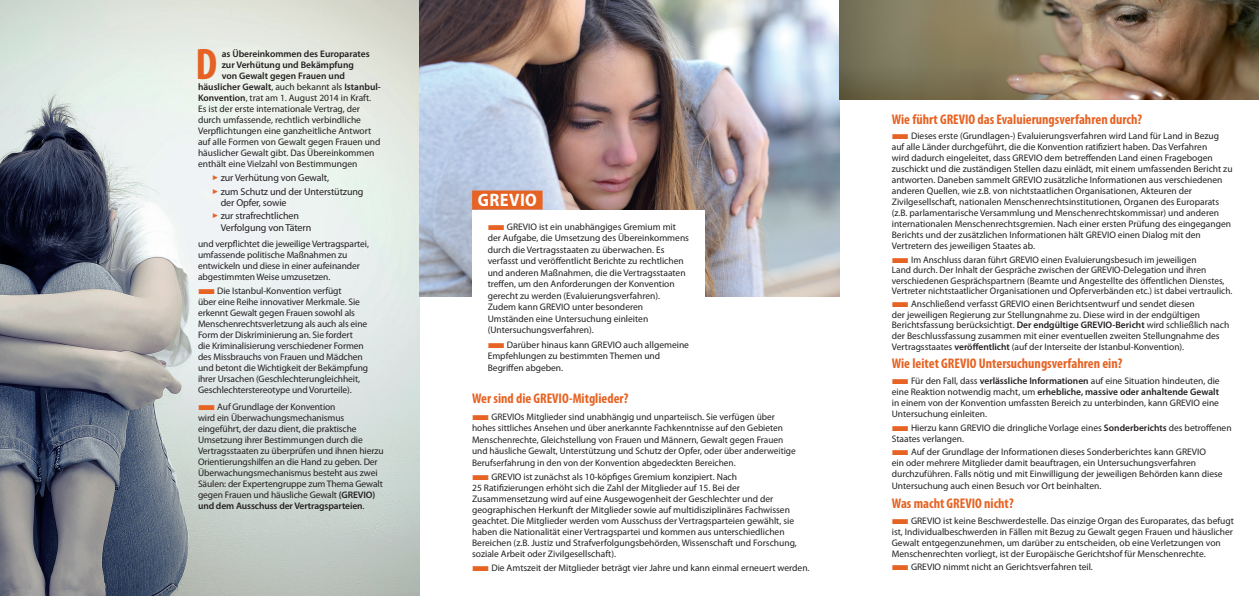
<style>
.page{position:relative;width:1259px;height:596px;background:#fff}
.page>*{position:absolute;margin:0;border:0;box-sizing:border-box;transform-origin:0 0}
.t1{font:700 condensed 44.4px "Myriad Pro";color:#e66124}
.t2{font:700 semi-condensed 18px "Myriad Pro";letter-spacing:.02em;color:#fff}
.t3{font:700 condensed 14px "Myriad Pro";color:#e66324}
.t4{font:10px/11px "Myriad Pro";letter-spacing:-.01em;color:#231f20}
.t5{font:9.5px/11px "Myriad Pro";color:#231f20}
.t6{font:600 9.5px "Myriad Pro";color:#231f20}
.s1{font-weight:400}
.s2{font-weight:600}
.s3{color:#e66324}
</style>
<div class="page">
<img style="left:0;top:0;width:420px;height:595px">
<img style="left:420px;top:0;width:419px;height:296px">
<div style="left:472px;top:210px;width:232px;height:131px;background:#fff"></div>
<div style="left:472px;top:190px;width:70px;height:19px;background:#e66324"></div>
<img style="left:839px;top:0;width:420px;height:99px">
<h1 class="t1" style="left:195px;top:36px;width:23px">D</h1>
<p class="t6" style="left:222px;top:47px;width:149px">as Übereinkommen des Europarates</p>
<p class="t6" style="left:222px;top:58px;width:134px">zur Verhütung und Bekämpfung</p>
<p class="t6" style="left:222px;top:69px;width:125px">von Gewalt gegen Frauen und</p>
<p class="t6" style="left:198px;top:81px;width:184px">häuslicher Gewalt<span class="s1">, auch bekannt als</span> Istanbul-</p>
<p class="t5" style="left:198px;top:92px;width:175px"><span class="s2">Konvention</span>, trat am 1. August 2014 in Kraft.</p>
<p class="t5" style="left:198px;top:103px;width:163px">Es ist der erste internationale Vertrag, der</p>
<p class="t5" style="left:198px;top:114px;width:165px">durch umfassende, rechtlich verbindliche</p>
<p class="t5" style="left:198px;top:125px;width:175px">Verpflichtungen eine ganzheitliche Antwort</p>
<p class="t5" style="left:198px;top:136px;width:184px">auf alle Formen von Gewalt gegen Frauen und</p>
<p class="t5" style="left:198px;top:147px;width:178px">häuslicher Gewalt gibt. Das Übereinkommen</p>
<p class="t5" style="left:198px;top:158px;width:161px">enthält eine Vielzahl von Bestimmungen</p>
<p class="t4" style="left:212px;top:172px;width:118px"><span class="s3">✓</span> zur Verhütung von Gewalt,</p>
<p class="t4" style="left:221px;top:185px;width:144px;text-indent:-8px"><span class="s3">✓</span> zum Schutz und der Unterstützung der Opfer, sowie</p>
<p class="t4" style="left:221px;top:210px;width:92px;text-indent:-8px"><span class="s3">✓</span> zur strafrechtlichen<br>Verfolgung von Tätern</p>
<p class="t5" style="left:198px;top:238px;width:172px">und verpflichtet die jeweilige Vertragspartei, umfassende politische Maßnahmen zu entwickeln und diese in einer aufeinander abgestimmten Weise umzusetzen.</p>
<p class="t5" style="left:198px;top:285px;width:172px"><span class="s3">■</span>Die Istanbul-Konvention verfügt<br>über eine Reihe innovativer Merkmale. Sie erkennt Gewalt gegen Frauen sowohl als Menschenrechtsverletzung als auch als eine Form der Diskriminierung an. Sie fordert<br>die Kriminalisierung verschiedener Formen des Missbrauchs von Frauen und Mädchen und betont die Wichtigkeit der Bekämpfung ihrer Ursachen (Geschlechterungleichheit, Geschlechterstereotype und Vorurteile).</p>
<p class="t5" style="left:198px;top:401px;width:187px"><span class="s3">■</span>Auf Grundlage der Konvention<br>wird ein Überwachungsmechanismus eingeführt, der dazu dient, die praktische Umsetzung ihrer Bestimmungen durch die Vertragsstaaten zu überprüfen und ihnen hierzu Orientierungshilfen an die Hand zu geben. Der Überwachungsmechanismus besteht aus zwei Säulen: der Expertengruppe zum Thema Gewalt gegen Frauen und häusliche Gewalt <span class="s2">(GREVIO) und dem Ausschuss der Vertragsparteien</span>.</p>
<h2 class="t2" style="left:478px;top:188px;width:60px">GREVIO</h2>
<p class="t5" style="left:488px;top:220px;width:203px;line-height:11.5px"><span class="s3">■</span>GREVIO ist ein unabhängiges Gremium mit der Aufgabe, die Umsetzung des Übereinkommens durch die Vertragsstaaten zu überwachen. Es verfasst und veröffentlicht Berichte zu rechtlichen und anderen Maßnahmen, die die Vertragsstaaten treffen, um den Anforderungen der Konvention gerecht zu werden (Evaluierungsverfahren).<br>Zudem kann GREVIO unter besonderen Umständen eine Untersuchung einleiten (Untersuchungsverfahren).</p>
<p class="t5" style="left:488px;top:338px;width:203px;line-height:11.5px"><span class="s3">■</span>Darüber hinaus kann GREVIO auch allgemeine<br>Empfehlungen zu bestimmten Themen und<br>Begriffen abgeben.</p>
<h3 class="t3" style="left:472px;top:389px;width:158px">Wer sind die GREVIO-Mitglieder?</h3>
<p class="t5" style="left:472px;top:410px;width:325px;line-height:11.5px"><span class="s3">■</span>GREVIOs Mitglieder sind unabhängig und unparteiisch. Sie verfügen über hohes sittliches Ansehen und über anerkannte Fachkenntnisse auf den Gebieten Menschenrechte, Gleichstellung von Frauen und Männern, Gewalt gegen Frauen und häusliche Gewalt, Unterstützung und Schutz der Opfer, oder über anderweitige Berufserfahrung in den von der Konvention abgedeckten Bereichen.</p>
<p class="t5" style="left:472px;top:470px;width:326px"><span class="s3">■</span>GREVIO ist zunächst als 10-köpfiges Gremium konzipiert. Nach<br>25 Ratifizierungen erhöht sich die Zahl der Mitglieder auf 15. Bei der Zusammensetzung wird auf eine Ausgewogenheit der Geschlechter und der geographischen Herkunft der Mitglieder sowie auf multidisziplinäres Fachwissen geachtet. Die Mitglieder werden vom Ausschuss der Vertragsparteien gewählt, sie haben die Nationalität einer Vertragspartei und kommen aus unterschiedlichen Bereichen (z.B. Justiz und Strafverfolgungsbehörden, Wissenschaft und Forschung, soziale Arbeit oder Zivilgesellschaft).</p>
<p class="t5" style="left:472px;top:561px;width:339px"><span class="s3">■</span>Die Amtszeit der Mitglieder beträgt vier Jahre und kann einmal erneuert werden.</p>
<h3 class="t3" style="left:891px;top:110px;width:252px">Wie führt GREVIO das Evaluierungsverfahren durch?</h3>
<p class="t5" style="left:891px;top:130px;width:342px"><span class="s3">■</span>Dieses erste (Grundlagen-) Evaluierungsverfahren wird Land für Land in Bezug auf alle Länder durchgeführt, die die Konvention ratifiziert haben. Das Verfahren<br>wird dadurch eingeleitet, dass GREVIO dem betreffenden Land einen Fragebogen zuschickt und die zuständigen Stellen dazu einlädt, mit einem umfassenden Bericht zu antworten. Daneben sammelt GREVIO zusätzliche Informationen aus verschiedenen anderen Quellen, wie z.B. von nichtstaatlichen Organisationen, Akteuren der Zivilgesellschaft, nationalen Menschenrechtsinstitutionen, Organen des Europarats (z.B. parlamentarische Versammlung und Menschenrechtskommissar) und anderen internationalen Menschenrechtsgremien. Nach einer ersten Prüfung des eingegangen Berichts und der zusätzlichen Informationen hält GREVIO einen Dialog mit den Vertretern des jeweiligen Staates ab.</p>
<p class="t5" style="left:891px;top:254px;width:342px;line-height:10.5px"><span class="s3">■</span>Im Anschluss daran führt GREVIO einen Evaluierungsbesuch im jeweiligen<br>Land durch. Der Inhalt der Gespräche zwischen der GREVIO-Delegation und ihren verschiedenen Gesprächspartnern (Beamte und Angestellte des öffentlichen Dienstes, Vertreter nichtstaatlicher Organisationen und Opferverbänden etc.) ist dabei vertraulich.</p>
<p class="t5" style="left:891px;top:299px;width:339px;line-height:10.5px"><span class="s3">■</span>Anschließend verfasst GREVIO einen Berichtsentwurf und sendet diesen<br>der jeweiligen Regierung zur Stellungnahme zu. Diese wird in der endgültigen Berichtsfassung berücksichtigt. <span class="s2">Der endgültige GREVIO-Bericht</span> wird schließlich nach der Beschlussfassung zusammen mit einer eventuellen zweiten Stellungnahme des Vertragsstaates <span class="s2">veröffentlicht</span> (auf der Interseite der Istanbul-Konvention).</p>
<h3 class="t3" style="left:891px;top:355px;width:232px">Wie leitet GREVIO Untersuchungsverfahren ein?</h3>
<p class="t5" style="left:891px;top:374px;width:329px;text-align:justify"><span class="s3">■</span>Für den Fall, dass <span class="s2">verlässliche Informationen</span> auf eine Situation hindeuten, die eine Reaktion notwendig macht, um <span class="s2">erhebliche, massive oder anhaltende Gewalt </span>in einem von der Konvention umfassten Bereich zu unterbinden, kann GREVIO eine Untersuchung einleiten.</p>
<p class="t5" style="left:891px;top:421px;width:341px"><span class="s3">■</span>Hierzu kann GREVIO die dringliche Vorlage eines <span class="s2">Sonderberichts</span> des betroffenen<br>Staates verlangen.</p>
<p class="t5" style="left:891px;top:446px;width:332px"><span class="s3">■</span>Auf der Grundlage der Informationen dieses Sonderberichtes kann GREVIO<br>ein oder mehrere Mitglieder damit beauftragen, ein Untersuchungsverfahren durchzuführen. Falls nötig und mit Einwilligung der jeweiligen Behörden kann diese</p>
<p class="t5" style="left:891px;top:480px;width:211px">Untersuchung auch einen Besuch vor Ort beinhalten.</p>
<h3 class="t3" style="left:891px;top:494px;width:123px">Was macht GREVIO nicht?</h3>
<p class="t5" style="left:891px;top:514px;width:344px"><span class="s3">■</span>GREVIO ist keine Beschwerdestelle. Das einzige Organ des Europarates, das befugt ist, Individualbeschwerden in Fällen mit Bezug zu Gewalt gegen Frauen und häuslicher Gewalt entgegenzunehmen, um darüber zu entscheiden, ob eine Verletzungen von Menschenrechten vorliegt, ist der Europäische Gerichtshof für Menschenrechte.</p>
<p class="t5" style="left:891px;top:561px;width:203px"><span class="s3">■</span>GREVIO nimmt nicht an Gerichtsverfahren teil.</p>
</div>
